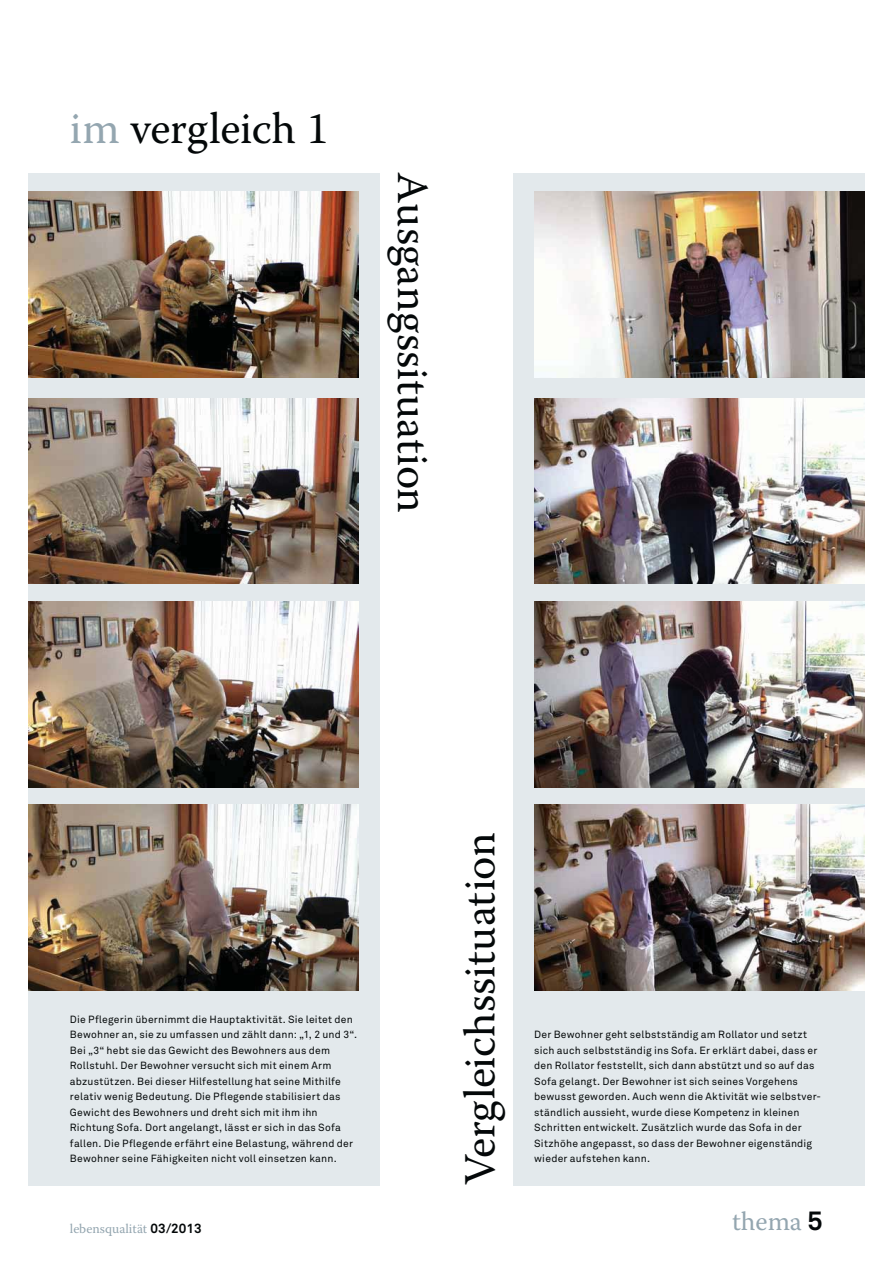
<style>
.page{position:relative;width:893px;height:1263px;background:#fff}
.page>*{position:absolute;margin:0;border:0;box-sizing:border-box;transform-origin:0 0}
.t1{font:44.25px "Warnock Pro";letter-spacing:-.005em;color:#040809}
.t2{font:26.55px "Warnock Pro";color:#94a6b0}
.t3{font:13.35px "Warnock Pro";color:#94a6b0}
.t4{font:10.35px/15.5px "Akkurat";letter-spacing:.02em;color:#040809}
.s1{color:#94a6b0}
.s2{font-family:"Akkurat";font-weight:700;color:#040809}
</style>
<div class="page">
<div style="left:513px;top:173px;width:351px;height:1012px;background:#e3e9ec"></div>
<div style="left:28px;top:173px;width:351px;height:1012px;background:#e3e9ec"></div>
<img style="left:28px;top:805px;width:330px;height:186px">
<img style="left:28px;top:601px;width:330px;height:186px">
<img style="left:28px;top:398px;width:330px;height:186px">
<img style="left:28px;top:192px;width:330px;height:185px">
<img style="left:534px;top:805px;width:330px;height:186px">
<img style="left:535px;top:601px;width:329px;height:186px">
<img style="left:534px;top:398px;width:330px;height:186px">
<img style="left:534px;top:192px;width:330px;height:185px">
<h1 class="t1" style="left:70px;top:111px;width:260px"><span class="s1">im</span> vergleich 1</h1>
<h1 class="t1" style="left:430px;top:172px;width:342px;rotate:90deg">Ausgangssituation</h1>
<p class="t4" style="left:70px;top:1013px;width:289px">Die Pflegerin übernimmt die Hauptaktivität. Sie leitet den Bewohner an, sie zu umfassen und zählt dann: „1, 2 und 3“.<br>Bei „3“ hebt sie das Gewicht des Bewohners aus dem Rollstuhl. Der Bewohner versucht sich mit einem Arm abzustützen. Bei dieser Hilfestellung hat seine Mithilfe relativ wenig Bedeutung. Die Pflegende stabilisiert das Gewicht des Bewohners und dreht sich mit ihm ihn Richtung Sofa. Dort angelangt, lässt er sich in das Sofa fallen. Die Pflegende erfährt eine Belastung, während der Bewohner seine Fähigkeiten nicht voll einsetzen kann.</p>
<p class="t3" style="left:70px;top:1223px;width:133px">lebensqualität <span class="s2">03/2013</span></p>
<h1 class="t1" style="left:462px;top:1185px;width:354px;rotate:-90deg">Vergleichssituation</h1>
<p class="t4" style="left:534px;top:1028px;width:288px">Der Bewohner geht selbstständig am Rollator und setzt sich auch selbstständig ins Sofa. Er erklärt dabei, dass er den Rollator feststellt, sich dann abstützt und so auf das Sofa gelangt. Der Bewohner ist sich seines Vorgehens bewusst geworden. Auch wenn die Aktivität wie selbstver&shy;ständlich aussieht, wurde diese Kompetenz in kleinen Schritten entwickelt. Zusätzlich wurde das Sofa in der Sitzhöhe angepasst, so dass der Bewohner eigenständig wieder aufstehen kann.</p>
<h2 class="t2" style="left:732px;top:1211px;width:92px">thema <span class="s2">5</span></h2>
</div>
